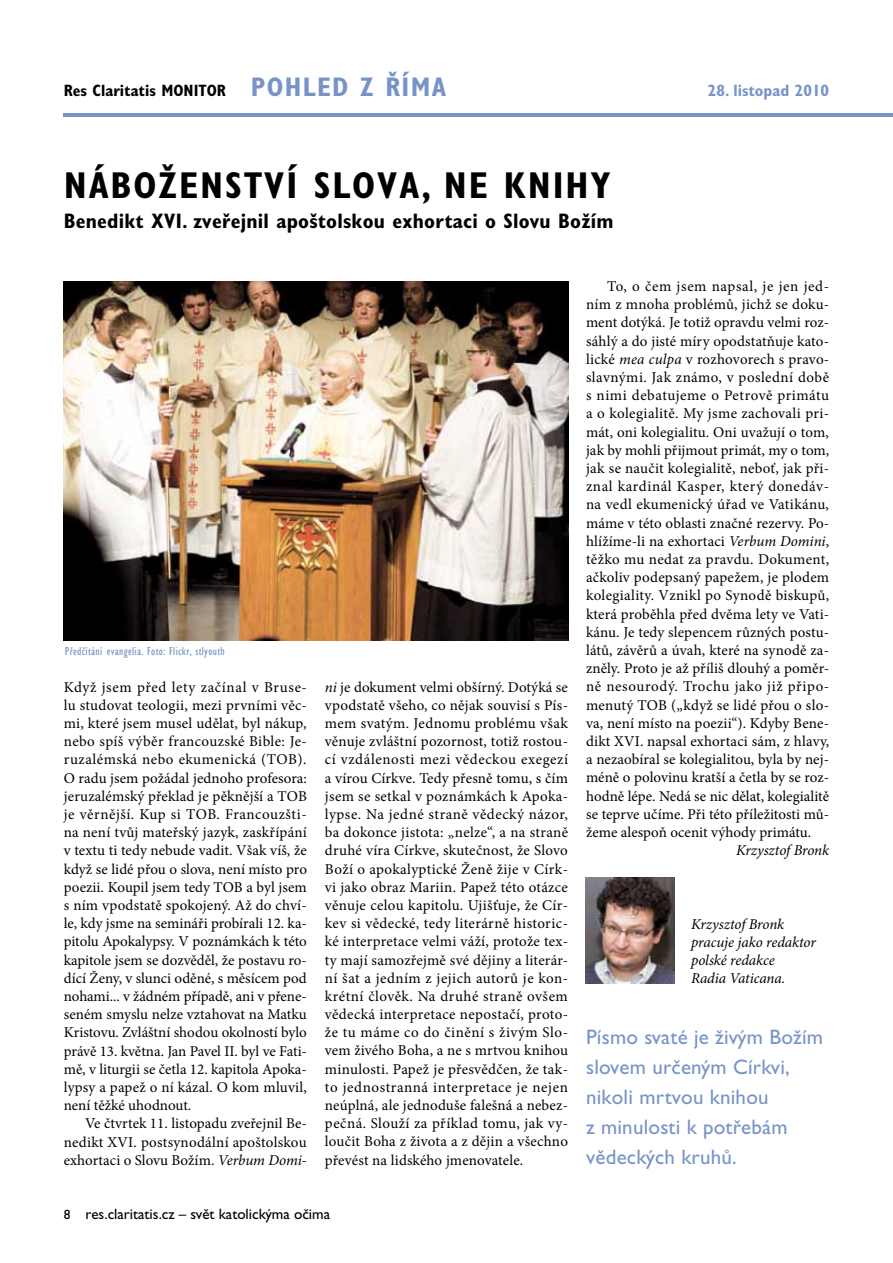
<style>
.page{position:relative;width:893px;height:1263px;background:#fff}
.page>*{position:absolute;margin:0;border:0;box-sizing:border-box;transform-origin:0 0}
.t1{font:700 condensed 37.5px "Gill Sans Std";letter-spacing:.05em;color:#000}
.t2{font:700 condensed 27px "Gill Sans Std";color:#7894c7}
.t3{font:21px/30px "Gill Sans Std";letter-spacing:.01em;color:#7894c7}
.t4{font:700 condensed 21px "Gill Sans Std";letter-spacing:.01em;color:#000}
.t5{font:700 condensed 16.5px "Gill Sans Std";color:#000}
.t6{font:700 condensed 16.5px "Gill Sans Std";color:#7894c7}
.t7{font:15px/18.1px "Minion Pro";letter-spacing:.005em;color:#000;text-align:justify}
.t8{font:italic 15px/18px "Minion Pro";letter-spacing:-.01em;color:#000}
.t9{font:15px "Gill Sans Std";color:#000}
.t10{font:condensed 12px "Gill Sans Std";letter-spacing:.03em;color:#7894c7}
.s1{font-size:27px;color:#7894c7}
.s2{font-style:italic}
.s3{font-size:13.5px}
</style>
<div class="page">
<hr style="left:64px;top:113px;width:829px;height:4px;background:#7894c7">
<img style="left:585px;top:877px;width:90px;height:106px">
<img style="left:64px;top:282px;width:504px;height:359px">
<p class="t5" style="left:64px;top:81px;width:204px">Res Claritatis MONITOR <span class="s1">poh</span></p>
<h2 class="t2" style="left:303px;top:71px;width:126px">led z říma</h2>
<h1 class="t1" style="left:64px;top:163px;width:549px">NÁBOŽENSTVÍ SLOVA, NE KNIHY</h1>
<h3 class="t4" style="left:64px;top:209px;width:551px">Benedikt XVI. zveřejnil apoštolskou exhortaci o Slovu Božím</h3>
<p class="t6" style="left:708px;top:81px;width:123px">28. listopad 2010</p>
<p class="t10" style="left:65px;top:644px;width:161px">Předčítání evangelia. Foto: Flickr, stlyouth</p>
<p class="t7" style="left:64px;top:678px;width:245px">Když jsem před lety začínal v Bruse&shy;lu studovat teologii, mezi prvními věc&shy;mi, které jsem musel udělat, byl nákup, nebo spíš výběr francouzské Bible: Je&shy;ruzalémská nebo ekumenická (TOB).<br>O radu jsem požádal jednoho profesora: jeruzalémský překlad je pěknější a TOB je věrnější. Kup si TOB. Francouzšti&shy;na není tvůj mateřský jazyk, zaskřípání v textu ti tedy nebude vadit. Však víš, že když se lidé přou o slova, není místo pro poezii. Koupil jsem tedy TOB a byl jsem s ním vpodstatě spokojený. Až do chví&shy;le, kdy jsme na semináři probírali 12. ka&shy;pitolu Apokalypsy. V poznámkách k této kapitole jsem se dozvěděl, že postavu ro&shy;dící Ženy, v slunci oděné, s měsícem pod nohami... v žádném případě, ani v přene&shy;seném smyslu nelze vztahovat na Matku Kristovu. Zvláštní shodou okolností bylo právě 13. května. Jan Pavel II. byl ve Fati&shy;mě, v liturgii se četla 12. kapitola Apoka&shy;lypsy a papež o ní kázal. O kom mluvil, není těžké uhodnout.</p>
<p class="t7" style="left:64px;top:1114px;width:245px;text-indent:21px">Ve čtvrtek 11. listopadu zveřejnil Be&shy;nedikt XVI. postsynodální apoštolskou exhortaci o Slovu Božím. <span class="s2">Verbum Domi-</span></p>
<p class="t7" style="left:325px;top:678px;width:245px"><span class="s2">ni</span> je dokument velmi obšírný. Dotýká se vpodstatě všeho, co nějak souvisí s Pís&shy;mem svatým. Jednomu problému však věnuje zvláštní pozornost, totiž rostou&shy;cí vzdálenosti mezi vědeckou exegezí a vírou Církve. Tedy přesně tomu, s čím jsem se setkal v poznámkách k Apoka&shy;lypse. Na jedné straně vědecký názor, ba dokonce jistota: „nelze“, a na straně druhé víra Církve, skutečnost, že Slovo Boží o apokalyptické Ženě žije v Círk&shy;vi jako obraz Mariin. Papež této otázce věnuje celou kapitolu. Ujišťuje, že Cír&shy;kev si vědecké, tedy literárně historic&shy;ké interpretace velmi váží, protože tex&shy;ty mají samozřejmě své dějiny a literár&shy;ní šat a jedním z jejich autorů je kon&shy;krétní člověk. Na druhé straně ovšem vědecká interpretace nepostačí, proto&shy;že tu máme co do činění s živým Slo&shy;vem živého Boha, a ne s mrtvou knihou minulosti. Papež je přesvědčen, že tak&shy;to jednostranná interpretace je nejen neúplná, ale jednoduše falešná a nebez&shy;pečná. Slouží za příklad tomu, jak vy&shy;loučit Boha z života a z dějin a všechno převést na lidského jmenovatele.</p>
<p class="t9" style="left:64px;top:1206px;width:268px"><span class="s3">8</span> res.claritatis.cz – svět katolickýma očima</p>
<p class="t7" style="left:586px;top:277px;width:245px;text-indent:21px">To, o čem jsem napsal, je jen jed&shy;ním z mnoha problémů, jichž se doku&shy;ment dotýká. Je totiž opravdu velmi roz&shy;sáhlý a do jisté míry opodstatňuje kato&shy;lické <span class="s2">mea culpa</span> v rozhovorech s pravo&shy;slavnými. Jak známo, v poslední době s nimi debatujeme o Petrově primátu a o kolegialitě. My jsme zachovali pri&shy;mát, oni kolegialitu. Oni uvažují o tom, jak by mohli přijmout primát, my o tom, jak se naučit kolegialitě, neboť, jak při&shy;znal kardinál Kasper, který donedáv&shy;na vedl ekumenický úřad ve Vatikánu, máme v této oblasti značné rezervy. Po&shy;hlížíme-li na exhortaci <span class="s2">Verbum Domini</span>, těžko mu nedat za pravdu. Dokument, ačkoliv podepsaný papežem, je plodem kolegiality. Vznikl po Synodě biskupů, která proběhla před dvěma lety ve Vati&shy;kánu. Je tedy slepencem různých postu&shy;látů, závěrů a úvah, které na synodě za&shy;zněly. Proto je až příliš dlouhý a poměr&shy;ně nesourodý. Trochu jako již připo&shy;menutý TOB („když se lidé přou o slo&shy;va, není místo na poezii“). Kdyby Bene&shy;dikt XVI. napsal exhortaci sám, z hlavy, a nezaobíral se kolegialitou, byla by nej&shy;méně o polovinu kratší a četla by se roz&shy;hodně lépe. Nedá se nic dělat, kolegialitě se teprve učíme. Při této příležitosti mů&shy;žeme alespoň ocenit výhody primátu.</p>
<p class="t8" style="left:736px;top:841px;width:95px">Krzysztof Bronk</p>
<p class="t8" style="left:691px;top:916px;width:126px">Krzysztof Bronk pracuje jako redaktor polské redakce<br>Radia Vaticana.</p>
<h3 class="t3" style="left:586px;top:1022px;width:239px">Písmo svaté je živým Božím slovem určeným Církvi, nikoli mrtvou knihou<br>z minulosti k potřebám vědeckých kruhů.</h3>
</div>
